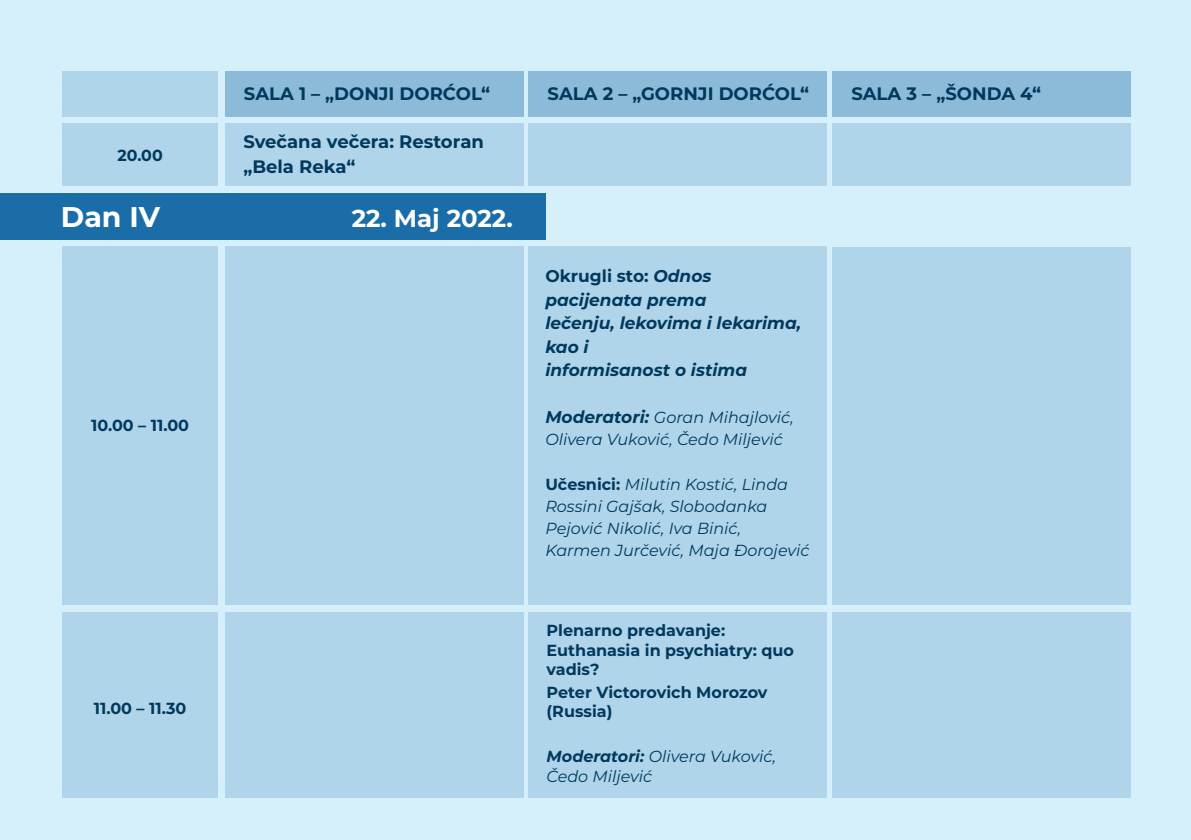
<style>
.page{position:relative;width:1191px;height:840px;background:#fff}
.page>*{position:absolute;margin:0;border:0;box-sizing:border-box;transform-origin:0 0}
.t1{font:700 28.4px "Montserrat";color:#fff}
.t2{font:700 24.4px "Montserrat";color:#fff}
.t3{font:700 18px/24.8px "Montserrat";color:#00395d}
.t4{font:italic 700 17px/23.4px "Montserrat";color:#00395d}
.t5{font:italic 16px/22px "Montserrat";color:#00395d}
.t6{font:700 16px/19.8px "Montserrat";color:#00395d}
.s1{font-style:normal}
.s2{font-weight:700;font-size:17px}
.s3{font-weight:700;font-style:normal}
.s4{font-weight:700}
</style>
<div class="page">
<div style="left:0;top:0;width:1191px;height:839px;background:#d6f0fb"></div>
<div style="left:62px;top:611px;width:156px;height:185px;background:#b0d5ea"></div>
<div style="left:225px;top:611px;width:298px;height:185px;background:#b0d5ea"></div>
<div style="left:529px;top:611px;width:298px;height:185px;background:#b0d5ea"></div>
<div style="left:832px;top:611px;width:298px;height:185px;background:#b0d5ea"></div>
<div style="left:62px;top:124px;width:156px;height:62px;background:#b0d5ea"></div>
<div style="left:225px;top:124px;width:298px;height:62px;background:#b0d5ea"></div>
<div style="left:529px;top:124px;width:298px;height:62px;background:#b0d5ea"></div>
<div style="left:832px;top:124px;width:298px;height:62px;background:#b0d5ea"></div>
<div style="left:0;top:193px;width:546px;height:47px;background:#1b6da8"></div>
<div style="left:62px;top:246px;width:156px;height:358px;background:#b0d5ea"></div>
<div style="left:225px;top:246px;width:298px;height:358px;background:#b0d5ea"></div>
<div style="left:529px;top:246px;width:298px;height:358px;background:#b0d5ea"></div>
<div style="left:832px;top:247px;width:298px;height:357px;background:#b0d5ea"></div>
<div style="left:62px;top:71px;width:156px;height:45px;background:#b0d5ea"></div>
<div style="left:225px;top:71px;width:298px;height:45px;background:#8bbbd9"></div>
<div style="left:529px;top:71px;width:298px;height:45px;background:#8bbbd9"></div>
<div style="left:832px;top:71px;width:298px;height:46px;background:#8bbbd9"></div>
<p class="t6" style="left:117px;top:145px;width:47px">20.00</p>
<p class="t3" style="left:244px;top:81px;width:248px">SALA 1 – „DONJI DORĆOL“</p>
<p class="t3" style="left:547px;top:81px;width:263px">SALA 2 – „GORNJI DORĆOL“</p>
<p class="t3" style="left:851px;top:81px;width:191px">SALA 3 – „ŠONDA 4“</p>
<p class="t3" style="left:243px;top:129px;width:242px">Svečana večera: Restoran „Bela Reka“</p>
<h1 class="t1" style="left:61px;top:199px;width:101px">Dan IV</h1>
<h2 class="t2" style="left:352px;top:203px;width:163px">22. Maj 2022.</h2>
<p class="t6" style="left:91px;top:415px;width:99px">10.00 – 11.00</p>
<p class="t6" style="left:94px;top:698px;width:94px">11.00 – 11.30</p>
<p class="t4" style="left:545px;top:264px;width:257px"><span class="s1">Okrugli sto:</span> Odnos pacijenata prema<br>lečenju, lekovima i lekarima, kao i<br>informisanost o istima</p>
<p class="t5" style="left:545px;top:406px;width:250px"><span class="s2">Moderatori:</span> Goran Mihajlović,<br>Olivera Vuković, Čedo Milјević</p>
<p class="t5" style="left:545px;top:472px;width:266px"><span class="s3">Učesnici:</span> Milutin Kostić, Linda<br>Rossini Gajšak, Slobodanka<br>Pejović Nikolić, Iva Binić,<br>Karmen Jurčević, Maja Đorojević</p>
<p class="t6" style="left:546px;top:619px;width:249px">Plenarno predavanje:<br>Euthanasia in psychiatry: quo vadis?</p>
<p class="t6" style="left:546px;top:681px;width:222px">Peter Victorovich Morozov (Russia)</p>
<p class="t5" style="left:546px;top:745px;width:231px;line-height:19.8px"><span class="s4">Moderatori:</span> Olivera Vuković,<br>Čedo Milјević</p>
</div>
